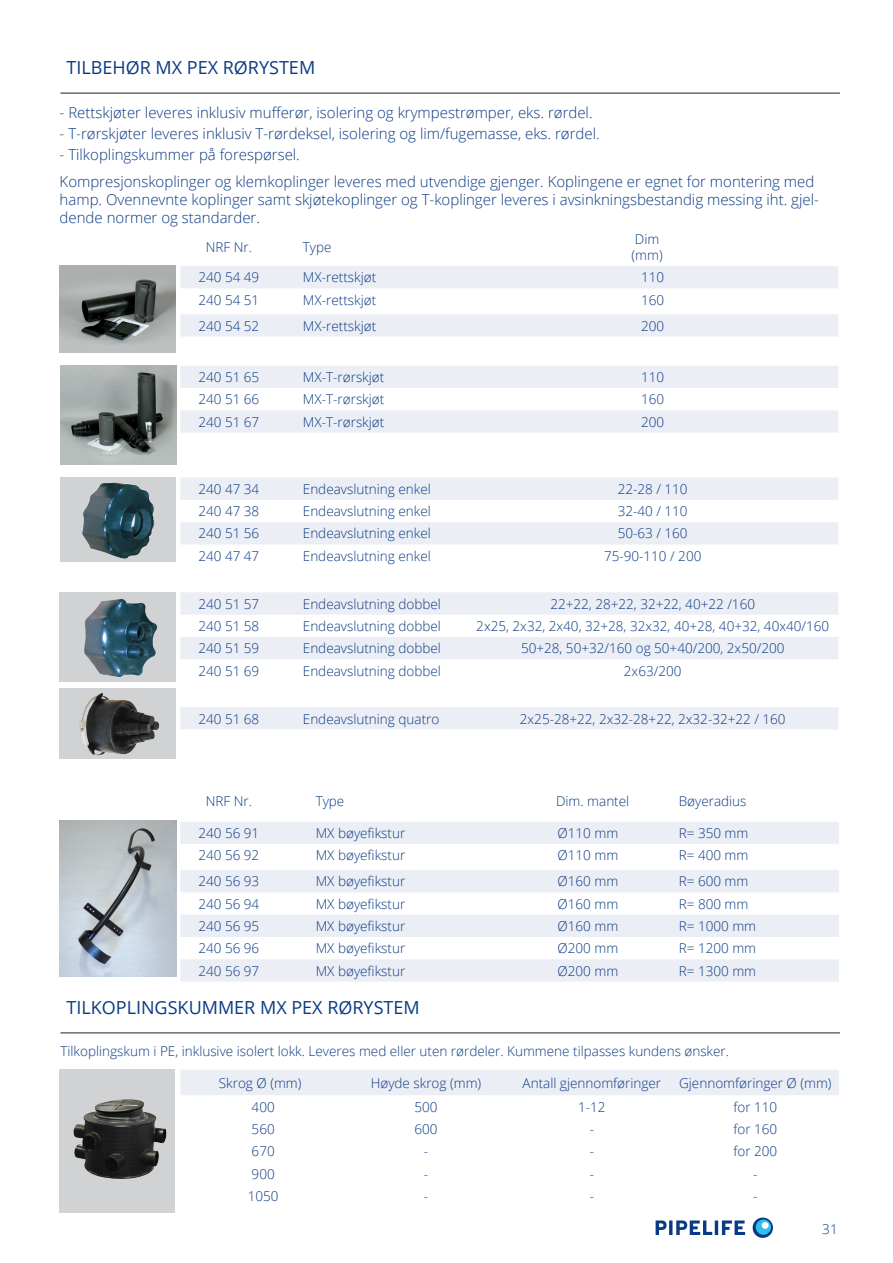
<style>
.page{position:relative;width:893px;height:1263px;background:#fff}
.page>*{position:absolute;margin:0;border:0;box-sizing:border-box;transform-origin:0 0}
.t1{font:18px "Open Sans";color:#0a3a84}
.t2{font:300 15px/18px "Open Sans";color:#0a3a84}
.t3{font:300 13.5px "Open Sans";color:#0a3a84}
</style>
<div class="page">
<svg style="left:180px;top:266px;width:658px;height:463px"></svg>
<svg style="left:180px;top:822px;width:659px;height:160px;fill:#eceef5"></svg>
<img style="left:60px;top:266px;width:115px;height:87px">
<img style="left:60px;top:366px;width:116px;height:99px">
<div style="left:60px;top:688px;width:116px;height:71px;background:#d1d2d4"></div>
<img style="left:80px;top:693px;width:80px;height:63px">
<div style="left:60px;top:593px;width:116px;height:89px;background:#d1d2d4"></div>
<img style="left:84px;top:599px;width:73px;height:78px">
<div style="left:60px;top:477px;width:116px;height:85px;background:#d1d2d4"></div>
<img style="left:82px;top:482px;width:72px;height:77px">
<img style="left:60px;top:821px;width:116px;height:156px">
<div style="left:180px;top:1070px;width:659px;height:25px;background:#eceef5"></div>
<div style="left:60px;top:1070px;width:115px;height:143px;background:#d1d2d4"></div>
<img style="left:74px;top:1099px;width:93px;height:80px">
<hr style="left:60px;top:93px;width:780px;height:1px;background:#231f20">
<hr style="left:60px;top:1033px;width:780px;height:1px;background:#231f20">
<svg style="left:656px;top:1217px;width:117px;height:21px"></svg>
<svg style="left:756px;top:1219px;width:15px;height:16px"></svg>
<div style="left:762px;top:1222px;width:7px;height:7px;background:#fff;border-radius:50%"></div>
<p class="t1" style="left:66px;top:55px;width:250px">TILBEHØR MX PEX RØRYSTEM</p>
<p class="t2" style="left:60px;top:103px;width:534px">- Rettskjøter leveres inklusiv mufferør, isolering og krympestrømper, eks. rørdel.</p>
<p class="t2" style="left:60px;top:124px;width:542px">- T-rørskjøter leveres inklusiv T-rørdeksel, isolering og lim/fugemasse, eks. rørdel.</p>
<p class="t2" style="left:60px;top:145px;width:242px">- Tilkoplingskummer på forespørsel.</p>
<p class="t2" style="left:60px;top:172px;width:761px">Kompresjonskoplinger og klemkoplinger leveres med utvendige gjenger. Koplingene er egnet for montering med hamp. Ovennevnte koplinger samt skjøtekoplinger og T-koplinger leveres i avsinkningsbestandig messing iht. gjel&shy;dende normer og standarder.</p>
<p class="t3" style="left:206px;top:238px;width:48px">NRF Nr.</p>
<p class="t3" style="left:303px;top:238px;width:30px">Type</p>
<p class="t3" style="left:635px;top:230px;width:26px">Dim</p>
<p class="t3" style="left:632px;top:246px;width:33px">(mm)</p>
<p class="t3" style="left:198px;top:268px;width:62px">240 54 49</p>
<p class="t3" style="left:303px;top:268px;width:75px">MX-rettskjøt</p>
<p class="t3" style="left:641px;top:268px;width:25px">110</p>
<p class="t3" style="left:198px;top:291px;width:62px">240 54 51</p>
<p class="t3" style="left:303px;top:291px;width:75px">MX-rettskjøt</p>
<p class="t3" style="left:641px;top:291px;width:25px">160</p>
<p class="t3" style="left:198px;top:316px;width:62px">240 54 52</p>
<p class="t3" style="left:303px;top:316px;width:75px">MX-rettskjøt</p>
<p class="t3" style="left:641px;top:316px;width:25px">200</p>
<p class="t3" style="left:198px;top:368px;width:62px">240 51 65</p>
<p class="t3" style="left:303px;top:368px;width:83px">MX-T-rørskjøt</p>
<p class="t3" style="left:641px;top:368px;width:25px">110</p>
<p class="t3" style="left:198px;top:390px;width:62px">240 51 66</p>
<p class="t3" style="left:303px;top:390px;width:83px">MX-T-rørskjøt</p>
<p class="t3" style="left:641px;top:390px;width:25px">160</p>
<p class="t3" style="left:198px;top:413px;width:62px">240 51 67</p>
<p class="t3" style="left:303px;top:413px;width:83px">MX-T-rørskjøt</p>
<p class="t3" style="left:641px;top:413px;width:25px">200</p>
<p class="t3" style="left:198px;top:480px;width:62px">240 47 34</p>
<p class="t3" style="left:303px;top:480px;width:129px">Endeavslutning enkel</p>
<p class="t3" style="left:618px;top:480px;width:71px">22-28 / 110</p>
<p class="t3" style="left:198px;top:502px;width:62px">240 47 38</p>
<p class="t3" style="left:303px;top:502px;width:129px">Endeavslutning enkel</p>
<p class="t3" style="left:618px;top:502px;width:71px">32-40 / 110</p>
<p class="t3" style="left:198px;top:524px;width:62px">240 51 56</p>
<p class="t3" style="left:303px;top:524px;width:129px">Endeavslutning enkel</p>
<p class="t3" style="left:618px;top:524px;width:71px">50-63 / 160</p>
<p class="t3" style="left:198px;top:547px;width:62px">240 47 47</p>
<p class="t3" style="left:303px;top:547px;width:129px">Endeavslutning enkel</p>
<p class="t3" style="left:604px;top:547px;width:99px">75-90-110 / 200</p>
<p class="t3" style="left:198px;top:594px;width:62px">240 51 57</p>
<p class="t3" style="left:303px;top:594px;width:140px">Endeavslutning dobbel</p>
<p class="t3" style="left:550px;top:594px;width:206px">22+22, 28+22, 32+22, 40+22 /160</p>
<p class="t3" style="left:198px;top:617px;width:62px">240 51 58</p>
<p class="t3" style="left:303px;top:617px;width:140px">Endeavslutning dobbel</p>
<p class="t3" style="left:476px;top:617px;width:354px">2x25, 2x32, 2x40, 32+28, 32x32, 40+28, 40+32, 40x40/160</p>
<p class="t3" style="left:198px;top:639px;width:62px">240 51 59</p>
<p class="t3" style="left:303px;top:639px;width:140px">Endeavslutning dobbel</p>
<p class="t3" style="left:521px;top:639px;width:265px">50+28, 50+32/160 og 50+40/200, 2x50/200</p>
<p class="t3" style="left:198px;top:661px;width:62px">240 51 69</p>
<p class="t3" style="left:303px;top:661px;width:140px">Endeavslutning dobbel</p>
<p class="t3" style="left:624px;top:661px;width:59px">2x63/200</p>
<p class="t3" style="left:198px;top:709px;width:62px">240 51 68</p>
<p class="t3" style="left:303px;top:709px;width:138px">Endeavslutning quatro</p>
<p class="t3" style="left:520px;top:709px;width:267px">2x25-28+22, 2x32-28+22, 2x32-32+22 / 160</p>
<p class="t3" style="left:206px;top:791px;width:48px">NRF Nr.</p>
<p class="t3" style="left:316px;top:791px;width:30px">Type</p>
<p class="t3" style="left:556px;top:791px;width:75px">Dim. mantel</p>
<p class="t3" style="left:679px;top:791px;width:69px">Bøyeradius</p>
<p class="t3" style="left:198px;top:824px;width:62px">240 56 91</p>
<p class="t3" style="left:316px;top:824px;width:91px">MX bøyefikstur</p>
<p class="t3" style="left:558px;top:824px;width:62px">Ø110 mm</p>
<p class="t3" style="left:679px;top:824px;width:71px">R= 350 mm</p>
<p class="t3" style="left:198px;top:846px;width:62px">240 56 92</p>
<p class="t3" style="left:316px;top:846px;width:91px">MX bøyefikstur</p>
<p class="t3" style="left:558px;top:846px;width:62px">Ø110 mm</p>
<p class="t3" style="left:679px;top:846px;width:71px">R= 400 mm</p>
<p class="t3" style="left:198px;top:872px;width:62px">240 56 93</p>
<p class="t3" style="left:316px;top:872px;width:91px">MX bøyefikstur</p>
<p class="t3" style="left:558px;top:872px;width:62px">Ø160 mm</p>
<p class="t3" style="left:679px;top:872px;width:71px">R= 600 mm</p>
<p class="t3" style="left:198px;top:894px;width:62px">240 56 94</p>
<p class="t3" style="left:316px;top:894px;width:91px">MX bøyefikstur</p>
<p class="t3" style="left:558px;top:894px;width:62px">Ø160 mm</p>
<p class="t3" style="left:679px;top:894px;width:71px">R= 800 mm</p>
<p class="t3" style="left:198px;top:917px;width:62px">240 56 95</p>
<p class="t3" style="left:316px;top:917px;width:91px">MX bøyefikstur</p>
<p class="t3" style="left:558px;top:917px;width:62px">Ø160 mm</p>
<p class="t3" style="left:679px;top:917px;width:79px">R= 1000 mm</p>
<p class="t3" style="left:198px;top:939px;width:62px">240 56 96</p>
<p class="t3" style="left:316px;top:939px;width:91px">MX bøyefikstur</p>
<p class="t3" style="left:558px;top:939px;width:62px">Ø200 mm</p>
<p class="t3" style="left:679px;top:939px;width:79px">R= 1200 mm</p>
<p class="t3" style="left:198px;top:961px;width:62px">240 56 97</p>
<p class="t3" style="left:316px;top:961px;width:91px">MX bøyefikstur</p>
<p class="t3" style="left:558px;top:961px;width:62px">Ø200 mm</p>
<p class="t3" style="left:679px;top:961px;width:79px">R= 1300 mm</p>
<p class="t1" style="left:66px;top:995px;width:355px">TILKOPLINGSKUMMER MX PEX RØRYSTEM</p>
<p class="t3" style="left:60px;top:1042px;width:670px">Tilkoplingskum i PE, inklusive isolert lokk. Leveres med eller uten rørdeler. Kummene tilpasses kundens ønsker.</p>
<p class="t3" style="left:219px;top:1073px;width:84px">Skrog Ø (mm)</p>
<p class="t3" style="left:371px;top:1073px;width:112px">Høyde skrog (mm)</p>
<p class="t3" style="left:523px;top:1073px;width:140px">Antall gjennomføringer</p>
<p class="t3" style="left:679px;top:1073px;width:154px">Gjennomføringer Ø (mm)</p>
<p class="t3" style="left:252px;top:1097px;width:25px">400</p>
<p class="t3" style="left:414px;top:1097px;width:25px">500</p>
<p class="t3" style="left:578px;top:1097px;width:29px">1-12</p>
<p class="t3" style="left:733px;top:1097px;width:45px">for 110</p>
<p class="t3" style="left:252px;top:1120px;width:25px">560</p>
<p class="t3" style="left:414px;top:1120px;width:25px">600</p>
<p class="t3" style="left:590px;top:1120px;width:6px">-</p>
<p class="t3" style="left:733px;top:1120px;width:45px">for 160</p>
<p class="t3" style="left:252px;top:1142px;width:25px">670</p>
<p class="t3" style="left:424px;top:1142px;width:6px">-</p>
<p class="t3" style="left:590px;top:1142px;width:6px">-</p>
<p class="t3" style="left:733px;top:1142px;width:45px">for 200</p>
<p class="t3" style="left:252px;top:1164px;width:25px">900</p>
<p class="t3" style="left:424px;top:1164px;width:6px">-</p>
<p class="t3" style="left:590px;top:1164px;width:6px">-</p>
<p class="t3" style="left:753px;top:1164px;width:6px">-</p>
<p class="t3" style="left:248px;top:1187px;width:32px">1050</p>
<p class="t3" style="left:424px;top:1187px;width:6px">-</p>
<p class="t3" style="left:590px;top:1187px;width:6px">-</p>
<p class="t3" style="left:753px;top:1187px;width:6px">-</p>
<p class="t3" style="left:822px;top:1220px;width:17px">31</p>
</div>
